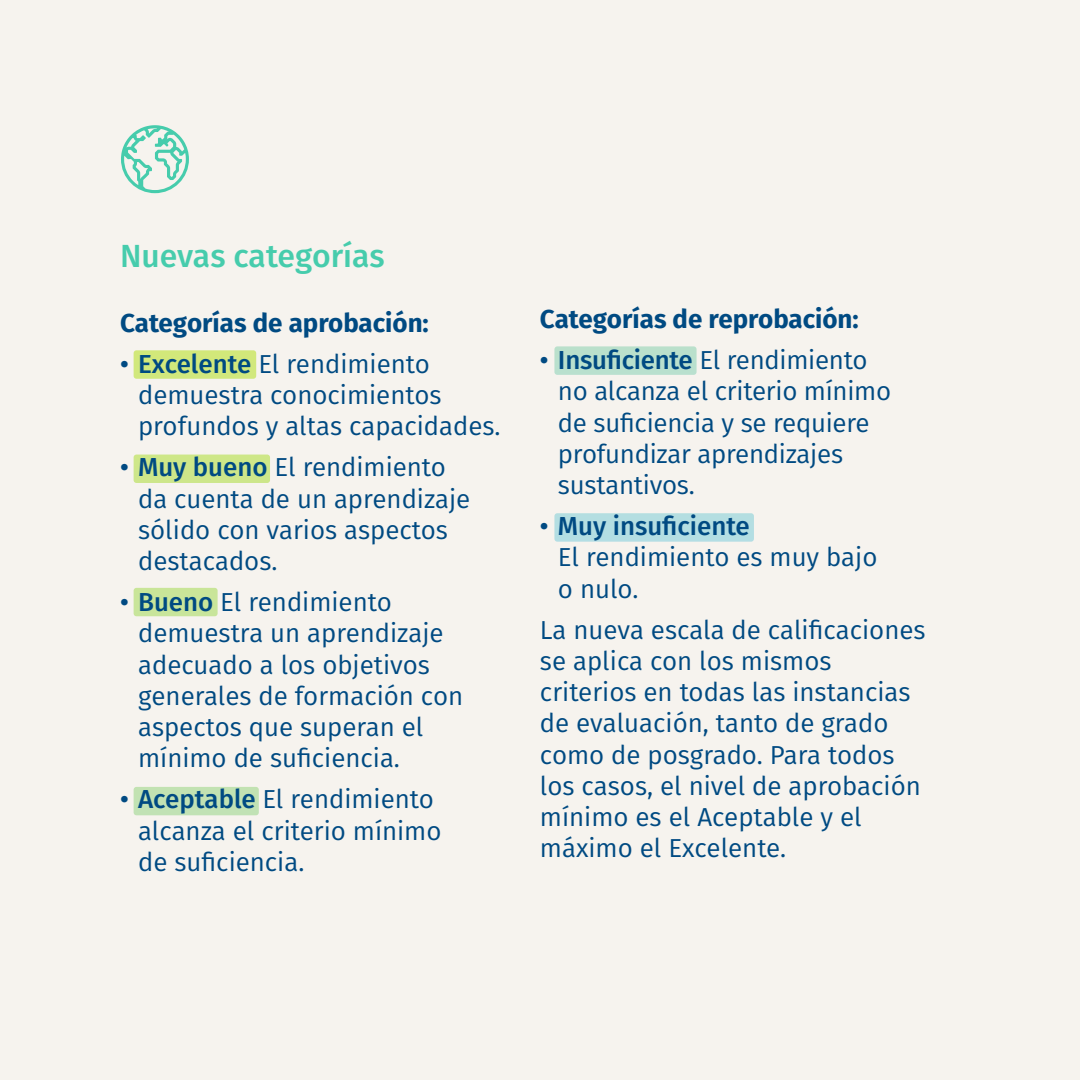
<style>
.page{position:relative;width:1080px;height:1080px;background:#f6f3ee}
.page>*{position:absolute;margin:0;border:0;box-sizing:border-box;transform-origin:0 0}
.t1{font:500 32px "Fira Sans";color:#46ccac}
.t2{font:26px/31.2px "Fira Sans";color:#004a82}
.t3{font:700 26px "Fira Sans";color:#004a82}
.t4{font:500 26px "Fira Sans";color:#004a82}
.s1{font-weight:500}
</style>
<div class="page">
<svg style="left:134px;top:350px;width:136px;height:465px"></svg>
<svg style="left:554px;top:346px;width:200px;height:196px"></svg>
<svg style="left:121px;top:125px;width:68px;height:68px"></svg>
<p class="t1" style="left:120px;top:230px;width:266px">Nuevas categorías</p>
<p class="t3" style="left:120px;top:301px;width:310px">Categorías de aprobación:</p>
<p class="t2" style="left:138px;top:348px;width:364px;text-indent:-18px"><span class="s1">• Excelente</span> El rendimiento demuestra conocimientos profundos y altas capacidades.</p>
<p class="t2" style="left:138px;top:451px;width:334px;text-indent:-18px"><span class="s1">• Muy bueno</span> El rendimiento da cuenta de un aprendizaje sólido con varios aspectos destacados.</p>
<p class="t2" style="left:138px;top:586px;width:327px;text-indent:-18px"><span class="s1">• Bueno</span> El rendimiento demuestra un aprendizaje adecuado a los objetivos generales de formación con aspectos que superan el mínimo de suficiencia.</p>
<p class="t2" style="left:138px;top:783px;width:305px;text-indent:-18px"><span class="s1">• Aceptable</span> El rendimiento alcanza el criterio mínimo de suficiencia.</p>
<p class="t3" style="left:540px;top:297px;width:320px">Categorías de reprobación:</p>
<p class="t2" style="left:558px;top:344px;width:335px;text-indent:-18px"><span class="s1">• Insuficiente</span> El rendimiento no alcanza el criterio mínimo de suficiencia y se requiere profundizar aprendizajes sustantivos.</p>
<p class="t4" style="left:540px;top:505px;width:211px">• Muy insuficiente</p>
<p class="t2" style="left:558px;top:541px;width:321px">El rendimiento es muy bajo o nulo.</p>
<p class="t2" style="left:540px;top:613px;width:387px">La nueva escala de calificaciones se aplica con los mismos criterios en todas las instancias de evaluación, tanto de grado como de posgrado. Para todos los casos, el nivel de aprobación mínimo es el Aceptable y el máximo el Excelente.</p>
</div>
